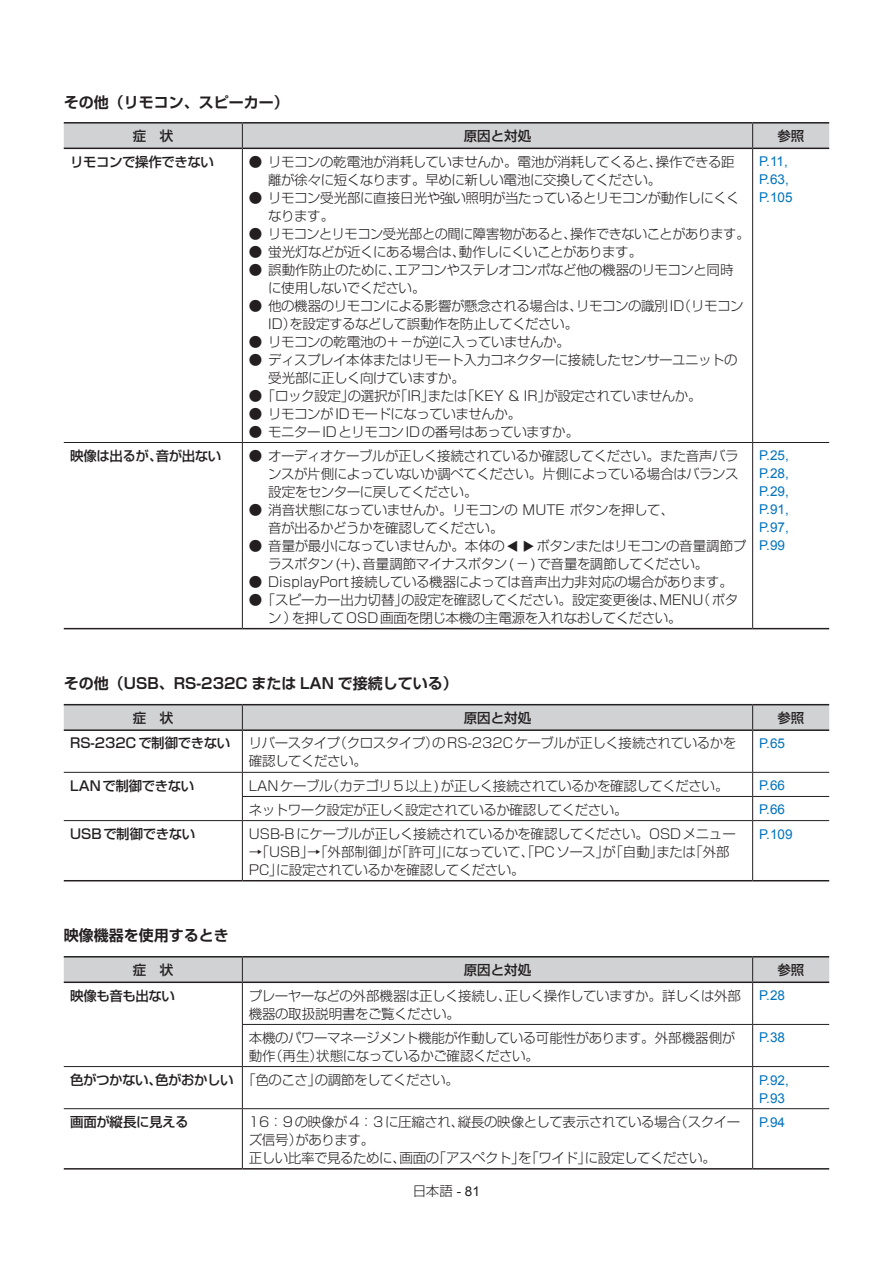
<style>
.page{position:relative;width:893px;height:1263px;background:#fff}
.page>*{position:absolute;margin:0;border:0;box-sizing:border-box;transform-origin:0 0}
.Head_5__なし{font:700 15px "Shin Go Pro De";color:#231f20}
._05_Table_tab{font:300 13.5px/18px "Shin Go Pro";letter-spacing:-.04em;color:#231f20}
._05_Table{font:300 13.5px/18px "Shin Go Pro";letter-spacing:-.04em;color:#231f20}
._05_Table-2{font:13.5px/18px "Arial";color:#0072bc}
._05_Table-3{font:500 13.5px "Shin Go Pro";letter-spacing:-.04em;color:#231f20}
._05_Table_tab-2{font:300 13.5px "Shin Go Pro";color:#231f20}
._05_TableM{font:500 13.5px "Shin Go Pro";color:#231f20}
._05_Table-4{font:500 13.5px "Shin Go Pro";color:#231f20}
.s1{font-family:"Arial";font-weight:400}
</style>
<div class="page">
<hr style="left:64px;top:122px;width:178px;height:2px;background:#231f20">
<hr style="left:242px;top:122px;width:511px;height:2px;background:#231f20">
<hr style="left:753px;top:122px;width:76px;height:2px;background:#231f20">
<hr style="left:64px;top:628px;width:178px;height:1px;background:#231f20">
<hr style="left:242px;top:628px;width:511px;height:1px;background:#231f20">
<hr style="left:753px;top:628px;width:76px;height:1px;background:#231f20">
<svg style="left:64px;top:123px;width:765px;height:25px"></svg>
<hr style="left:242px;top:149px;width:1px;height:293px;background:#231f20">
<hr style="left:752px;top:149px;width:1px;height:293px;background:#231f20">
<hr style="left:64px;top:442px;width:178px;height:1px;background:#231f20">
<hr style="left:242px;top:442px;width:511px;height:1px;background:#231f20">
<hr style="left:242px;top:443px;width:1px;height:185px;background:#231f20">
<hr style="left:753px;top:442px;width:76px;height:1px;background:#231f20">
<hr style="left:752px;top:443px;width:1px;height:185px;background:#231f20">
<hr style="left:64px;top:148px;width:178px;height:1px;background:#231f20">
<hr style="left:242px;top:148px;width:511px;height:1px;background:#231f20">
<hr style="left:753px;top:148px;width:76px;height:1px;background:#231f20">
<hr style="left:64px;top:704px;width:178px;height:1px;background:#231f20">
<hr style="left:242px;top:704px;width:511px;height:1px;background:#231f20">
<hr style="left:753px;top:704px;width:76px;height:1px;background:#231f20">
<hr style="left:64px;top:772px;width:178px;height:1px;background:#231f20">
<hr style="left:64px;top:820px;width:178px;height:1px;background:#231f20">
<hr style="left:242px;top:772px;width:511px;height:1px;background:#231f20">
<hr style="left:753px;top:772px;width:76px;height:1px;background:#231f20">
<hr style="left:242px;top:796px;width:511px;height:1px;background:#231f20">
<hr style="left:753px;top:796px;width:76px;height:1px;background:#231f20">
<hr style="left:242px;top:820px;width:511px;height:1px;background:#231f20">
<hr style="left:753px;top:820px;width:76px;height:1px;background:#231f20">
<div style="left:64px;top:705px;width:765px;height:24px;background:#d1d2d4"></div>
<hr style="left:242px;top:731px;width:1px;height:41px;background:#231f20">
<hr style="left:752px;top:731px;width:1px;height:41px;background:#231f20">
<svg style="left:242px;top:773px;width:1px;height:47px"></svg>
<svg style="left:752px;top:773px;width:1px;height:47px"></svg>
<hr style="left:242px;top:821px;width:1px;height:59px;background:#231f20">
<hr style="left:752px;top:821px;width:1px;height:59px;background:#231f20">
<hr style="left:64px;top:880px;width:178px;height:1px;background:#231f20">
<hr style="left:242px;top:880px;width:511px;height:1px;background:#231f20">
<hr style="left:753px;top:880px;width:76px;height:1px;background:#231f20">
<hr style="left:64px;top:729px;width:178px;height:2px;background:#231f20">
<hr style="left:242px;top:729px;width:511px;height:2px;background:#231f20">
<hr style="left:753px;top:729px;width:76px;height:2px;background:#231f20">
<hr style="left:64px;top:956px;width:178px;height:1px;background:#231f20">
<hr style="left:242px;top:956px;width:511px;height:1px;background:#231f20">
<hr style="left:753px;top:956px;width:76px;height:1px;background:#231f20">
<hr style="left:64px;top:1168px;width:178px;height:1px;background:#231f20">
<hr style="left:242px;top:1168px;width:511px;height:1px;background:#231f20">
<hr style="left:753px;top:1168px;width:76px;height:1px;background:#231f20">
<div style="left:64px;top:957px;width:765px;height:24px;background:#d1d2d4"></div>
<hr style="left:242px;top:983px;width:1px;height:41px;background:#231f20">
<hr style="left:752px;top:983px;width:1px;height:41px;background:#231f20">
<hr style="left:242px;top:1024px;width:511px;height:1px;background:#231f20">
<hr style="left:242px;top:1025px;width:1px;height:41px;background:#231f20">
<hr style="left:753px;top:1024px;width:76px;height:1px;background:#231f20">
<hr style="left:752px;top:1025px;width:1px;height:41px;background:#231f20">
<hr style="left:64px;top:1066px;width:178px;height:1px;background:#231f20">
<hr style="left:242px;top:1066px;width:511px;height:1px;background:#231f20">
<hr style="left:242px;top:1067px;width:1px;height:41px;background:#231f20">
<hr style="left:753px;top:1066px;width:76px;height:1px;background:#231f20">
<hr style="left:752px;top:1067px;width:1px;height:41px;background:#231f20">
<hr style="left:64px;top:1108px;width:178px;height:1px;background:#231f20">
<hr style="left:242px;top:1108px;width:511px;height:1px;background:#231f20">
<hr style="left:242px;top:1109px;width:1px;height:59px;background:#231f20">
<hr style="left:753px;top:1108px;width:76px;height:1px;background:#231f20">
<hr style="left:752px;top:1109px;width:1px;height:59px;background:#231f20">
<hr style="left:64px;top:981px;width:178px;height:2px;background:#231f20">
<hr style="left:242px;top:981px;width:511px;height:2px;background:#231f20">
<hr style="left:753px;top:981px;width:76px;height:2px;background:#231f20">
<p class="Head_5__なし" style="left:64px;top:89px;width:226px">その他（リモコン、スピーカー）</p>
<p class="_05_TableM" style="left:133px;top:125px;width:42px">症　状</p>
<p class="_05_TableM" style="left:464px;top:125px;width:69px">原因と対処</p>
<p class="_05_TableM" style="left:777px;top:125px;width:28px">参照</p>
<p class="_05_Table-3" style="left:70px;top:150px;width:145px">リモコンで操作できない</p>
<p class="_05_Table_tab" style="left:268px;top:151px;width:468px;text-indent:-20px">● リモコンの乾電池が消耗していませんか。電池が消耗してくると、操作できる距離が徐々に短くなります。早めに新しい電池に交換してください。</p>
<p class="_05_Table_tab" style="left:268px;top:187px;width:473px;text-indent:-20px">● リモコン受光部に直接日光や強い照明が当たっているとリモコンが動作しにくくなります。</p>
<p class="_05_Table_tab" style="left:249px;top:223px;width:502px">● リモコンとリモコン受光部との間に障害物があると、操作できないことがあります。</p>
<p class="_05_Table_tab" style="left:249px;top:241px;width:395px">● 蛍光灯などが近くにある場合は、動作しにくいことがあります。</p>
<p class="_05_Table_tab" style="left:268px;top:259px;width:467px;text-indent:-20px">● 誤動作防止のために、エアコンやステレオコンポなど他の機器のリモコンと同時に使用しないでください。</p>
<p class="_05_Table_tab" style="left:268px;top:295px;width:477px;text-indent:-20px">● 他の機器のリモコンによる影響が懸念される場合は、リモコンの識別 ID（リモコン<br>ID）を設定するなどして誤動作を防止してください。</p>
<p class="_05_Table_tab" style="left:249px;top:331px;width:323px">● リモコンの乾電池の＋− が逆に入っていませんか。</p>
<p class="_05_Table_tab" style="left:268px;top:349px;width:471px;text-indent:-20px">● ディスプレイ本体またはリモート入力コネクターに接続したセンサーユニットの受光部に正しく向けていますか。</p>
<p class="_05_Table_tab" style="left:249px;top:385px;width:454px">●「ロック設定」の選択が「IR」または「KEY &amp; IR」が設定されていませんか。</p>
<p class="_05_Table_tab" style="left:249px;top:403px;width:274px">● リモコンが ID モードになっていませんか。</p>
<p class="_05_Table_tab" style="left:249px;top:421px;width:332px">● モニター ID とリモコン ID の番号はあっていますか。</p>
<p class="_05_Table-2" style="left:759px;top:153px;width:35px">P.11,<br>P.63,<br>P.105</p>
<p class="_05_Table-3" style="left:70px;top:444px;width:153px">映像は出るが、音が出ない</p>
<p class="_05_Table_tab" style="left:268px;top:445px;width:472px;text-align:justify;text-indent:-20px">● オーディオケーブルが正しく接続されているか確認してください。また音声バランスが片側によっていないか調べてください。片側によっている場合はバランス設定をセンターに戻してください。</p>
<p class="_05_Table_tab" style="left:268px;top:499px;width:407px;text-indent:-20px">● 消音状態になっていませんか。リモコンの MUTE ボタンを押して、音が出るかどうかを確認してください。</p>
<p class="_05_Table_tab" style="left:268px;top:535px;width:479px;text-indent:-20px">● 音量が最小になっていませんか。本体の ▼ ◆ ボタンまたはリモコンの音量調節プラスボタン (+)、音量調節マイナスボタン ( − ) で音量を調節してください。</p>
<p class="_05_Table_tab-2" style="left:249px;top:570px;width:486px">● DisplayPort接続している機器によっては音声出力非対応の場合があります。</p>
<p class="_05_Table_tab" style="left:268px;top:589px;width:471px;text-indent:-20px">●「スピーカー出力切替」の設定を確認してください。設定変更後は、MENU(ボタン ) を押して OSD 画面を閉じ本機の主電源を入れなおしてください。</p>
<p class="_05_Table-2" style="left:759px;top:447px;width:31px;text-align:justify">P.25, P.28, P.29, P.91, P.97, P.99</p>
<p class="Head_5__なし" style="left:64px;top:671px;width:396px">その他（USB、RS-232C または LAN で接続している）</p>
<p class="_05_TableM" style="left:133px;top:707px;width:42px">症　状</p>
<p class="_05_TableM" style="left:464px;top:707px;width:69px">原因と対処</p>
<p class="_05_TableM" style="left:777px;top:707px;width:28px">参照</p>
<p class="_05_Table-4" style="left:70px;top:732px;width:162px">RS-232Cで制御できない</p>
<p class="_05_Table" style="left:249px;top:733px;width:489px">リバースタイプ（クロスタイプ）の RS-232C ケーブルが正しく接続されているかを確認してください。</p>
<p class="_05_Table-2" style="left:759px;top:734px;width:28px">P.65</p>
<p class="_05_Table-3" style="left:70px;top:774px;width:126px">LAN で制御できない</p>
<p class="_05_Table" style="left:249px;top:775px;width:481px">LAN ケーブル（カテゴリ 5 以上 ) が正しく接続されているかを確認してください。</p>
<p class="_05_Table-2" style="left:759px;top:777px;width:28px">P.66</p>
<p class="_05_Table" style="left:249px;top:799px;width:381px">ネットワーク設定が正しく設定されているか確認してください。</p>
<p class="_05_Table-2" style="left:759px;top:801px;width:28px">P.66</p>
<p class="_05_Table-3" style="left:70px;top:823px;width:127px">USB で制御できない</p>
<p class="_05_Table" style="left:249px;top:823px;width:489px">USB-B にケーブルが正しく接続されているかを確認してください。OSD メニュー</p>
<p class="_05_Table" style="left:249px;top:841px;width:482px">→「USB」→「外部制御」が「許可」になっていて、「PCソース」が「自動」または「外部<br>PC」に設定されているかを確認してください。</p>
<p class="_05_Table-2" style="left:759px;top:825px;width:35px">P.109</p>
<p class="Head_5__なし" style="left:64px;top:923px;width:166px">映像機器を使用するとき</p>
<p class="_05_TableM" style="left:133px;top:959px;width:42px">症　状</p>
<p class="_05_TableM" style="left:464px;top:959px;width:69px">原因と対処</p>
<p class="_05_TableM" style="left:777px;top:959px;width:28px">参照</p>
<p class="_05_Table-3" style="left:70px;top:984px;width:106px">映像も音も出ない</p>
<p class="_05_Table" style="left:249px;top:985px;width:494px">プレーヤーなどの外部機器は正しく接続し、正しく操作していますか。詳しくは外部機器の取扱説明書をご覧ください。</p>
<p class="_05_Table-2" style="left:759px;top:987px;width:28px">P.28</p>
<p class="_05_Table" style="left:249px;top:1027px;width:488px">本機のパワーマネージメント機能が作動している可能性があります。外部機器側が動作（再生）状態になっているかご確認ください。</p>
<p class="_05_Table-2" style="left:759px;top:1029px;width:28px">P.38</p>
<p class="_05_Table-3" style="left:70px;top:1068px;width:165px">色がつかない、色がおかしい</p>
<p class="_05_Table" style="left:242px;top:1069px;width:219px">「色のこさ」の調節をしてください。</p>
<p class="_05_Table-2" style="left:759px;top:1071px;width:31px">P.92,<br>P.93</p>
<p class="_05_Table-3" style="left:70px;top:1111px;width:120px">画面が縦長に見える</p>
<p class="_05_Table" style="left:249px;top:1111px;width:493px">16：9 の映像が 4：3 に圧縮され、縦長の映像として表示されている場合（スクイーズ信号）があります。</p>
<p class="_05_Table" style="left:249px;top:1147px;width:469px">正しい比率で見るために、画面の「アスペクト」を「ワイド」に設定してください。</p>
<p class="_05_Table-2" style="left:759px;top:1113px;width:28px">P.94</p>
<p class="_05_Table_tab" style="left:413px;top:1180px;width:69px">日本語 <span class="s1">- 81</span></p>
</div>
